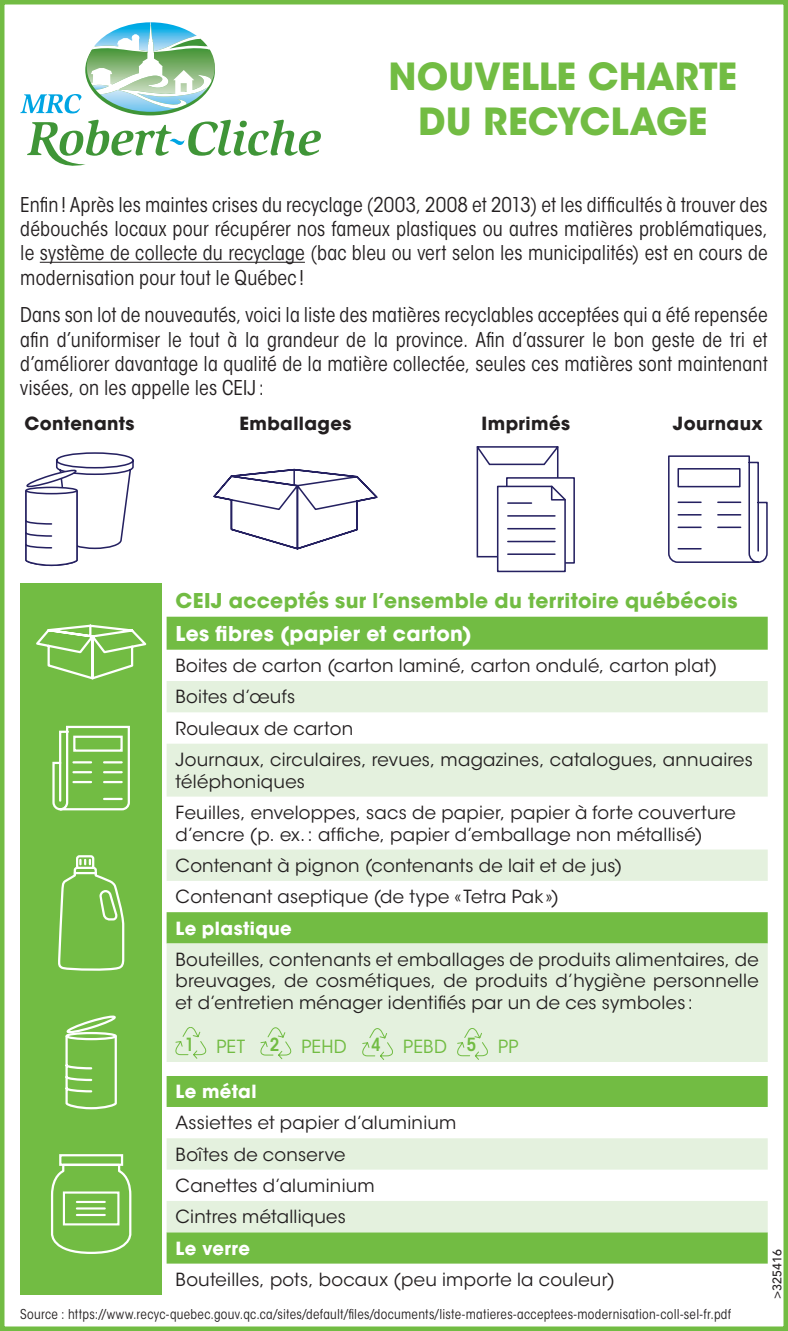
<style>
.page{position:relative;width:788px;height:1331px;background:#fff}
.page>*{position:absolute;margin:0;border:0;box-sizing:border-box;transform-origin:0 0}
.t1{font:700 37.12px/44.6px "ITC Avant Garde Std";color:#72bc43;text-align:center}
.t2{font:condensed 20.25px/24.3px "ITC Avant Garde Std";letter-spacing:.005em;color:#231f20;text-align:justify}
.t3{font:700 20.25px "ITC Avant Garde Std";letter-spacing:.015em;color:#72bc43}
.t4{font:700 20.25px "ITC Avant Garde Std";letter-spacing:.015em;color:#fff}
.t5{font:18px/31.3px "ITC Avant Garde Std";letter-spacing:.015em;color:#231f20}
.t6{font:700 18px "ITC Avant Garde Std";letter-spacing:.02em;color:#231f20}
.t7{font:700 18px "ITC Avant Garde Std";letter-spacing:.025em;color:#fff}
.t8{font:18px "ITC Avant Garde Std";letter-spacing:.015em;color:#72bc43}
.t9{font:600 condensed 18px "ITC Avant Garde Std";color:#72bc43}
.t10{font:condensed 13.5px "ITC Avant Garde Std";letter-spacing:.02em;color:#231f20}
.t11{font:500 12.38px "Avenir LT Std";letter-spacing:.02em;color:#231f20}
</style>
<div class="page">
<hr style="left:40px;top:262px;width:265px;height:1px;background:#231f20">
<svg style="left:25px;top:452px;width:109px;height:114px"></svg>
<div style="left:26px;top:487px;width:51px;height:7px;background:#fff;border-radius:50%"></div>
<div style="left:25px;top:487px;width:53px;height:7px;border:2px solid #252161;border-radius:50%"></div>
<svg style="left:213px;top:469px;width:164px;height:80px"></svg>
<svg style="left:476px;top:446px;width:99px;height:126px"></svg>
<hr style="left:508px;top:541px;width:47px;height:1px;background:#252161">
<hr style="left:508px;top:528px;width:47px;height:1px;background:#252161">
<hr style="left:508px;top:553px;width:47px;height:2px;background:#252161">
<hr style="left:508px;top:515px;width:47px;height:2px;background:#252161">
<hr style="left:508px;top:502px;width:23px;height:2px;background:#252161">
<svg style="left:668px;top:455px;width:99px;height:108px"></svg>
<div style="left:20px;top:584px;width:142px;height:711px;background:#72bc43"></div>
<svg style="left:36px;top:625px;width:110px;height:54px"></svg>
<svg style="left:65px;top:1015px;width:52px;height:94px"></svg>
<svg style="left:59px;top:855px;width:65px;height:115px"></svg>
<svg style="left:52px;top:726px;width:78px;height:84px"></svg>
<svg style="left:51px;top:1162px;width:80px;height:92px"></svg>
<div style="left:63px;top:1191px;width:56px;height:34px;border:2px solid #fff"></div>
<div style="left:59px;top:1154px;width:64px;height:12px;border:2px solid #fff"></div>
<hr style="left:77px;top:1201px;width:28px;height:2px;background:#fff">
<hr style="left:77px;top:1207px;width:28px;height:2px;background:#fff">
<hr style="left:77px;top:1214px;width:28px;height:2px;background:#fff">
<svg style="left:20px;top:94px;width:61px;height:19px"></svg>
<svg style="left:27px;top:120px;width:294px;height:46px"></svg>
<svg style="left:87px;top:22px;width:128px;height:90px"></svg>
<svg style="left:166px;top:617px;width:601px;height:646px;fill:#72bc43"></svg>
<svg style="left:166px;top:681px;width:601px;height:551px;fill:#e4f1de"></svg>
<div style="left:166px;top:1062px;width:601px;height:13px;background:#fff"></div>
<svg style="left:176px;top:1027px;width:30px;height:31px"></svg>
<svg style="left:260px;top:1027px;width:31px;height:32px"></svg>
<svg style="left:362px;top:1028px;width:31px;height:32px"></svg>
<svg style="left:457px;top:1028px;width:30px;height:31px"></svg>
<div style="left:0;top:0;width:788px;height:1331px;border:4px solid #72bc43"></div>
<h1 class="t1" style="left:388px;top:54px;width:350px">NOUVELLE CHARTE<br>DU RECYCLAGE</h1>
<p class="t2" style="left:20px;top:192px;width:749px">Enfin ! Après les maintes crises du recyclage (2003, 2008 et 2013) et les difficultés à trouver des débouchés locaux pour récupérer nos fameux plastiques ou autres matières problématiques, le système de collecte du recyclage (bac bleu ou vert selon les municipalités) est en cours de modernisation pour tout le Québec !</p>
<p class="t2" style="left:20px;top:303px;width:749px">Dans son lot de nouveautés, voici la liste des matières recyclables acceptées qui a été repensée afin d’uniformiser le tout à la grandeur de la province. Afin d’assurer le bon geste de tri et d’améliorer davantage la qualité de la matière collectée, seules ces matières sont maintenant visées, on les appelle les CEIJ :</p>
<p class="t6" style="left:24px;top:412px;width:112px">Contenants</p>
<p class="t6" style="left:239px;top:412px;width:113px">Emballages</p>
<p class="t6" style="left:481px;top:412px;width:90px">Imprimés</p>
<p class="t6" style="left:673px;top:412px;width:91px">Journaux</p>
<p class="t3" style="left:176px;top:587px;width:563px">CEIJ acceptés sur l’ensemble du territoire québécois</p>
<p class="t4" style="left:176px;top:620px;width:298px">Les fibres (papier et carton)</p>
<p class="t5" style="left:176px;top:650px;width:578px">Boites de carton (carton laminé, carton ondulé, carton plat)<br>Boites d’œufs<br>Rouleaux de carton<br>Journaux, circulaires, revues, magazines, catalogues, annuaires</p>
<p class="t5" style="left:176px;top:766px;width:561px">téléphoniques<br>Feuilles, enveloppes, sacs de papier, papier à forte couverture</p>
<p class="t5" style="left:176px;top:818px;width:528px">d’encre (p. ex.: affiche, papier d’emballage non métallisé)<br>Contenant à pignon (contenants de lait et de jus)<br>Contenant aseptique (de type « -Tetra Pak»)</p>
<p class="t7" style="left:175px;top:916px;width:118px">Le plastique</p>
<p class="t5" style="left:175px;top:949px;width:584px;line-height:21.6px;text-align:justify">Bouteilles, contenants et emballages de produits alimentaires, de breuvages, de cosmétiques, de produits d’hygiène personnelle et d’entretien ménager identifiés par un de ces symboles:</p>
<p class="t8" style="left:216px;top:1036px;width:30px">PET</p>
<p class="t8" style="left:301px;top:1036px;width:47px">PEHD</p>
<p class="t8" style="left:403px;top:1036px;width:45px">PEBD</p>
<p class="t8" style="left:498px;top:1036px;width:22px">PP</p>
<p class="t7" style="left:176px;top:1079px;width:82px">Le métal</p>
<p class="t5" style="left:176px;top:1107px;width:282px">Assiettes et papier d’aluminium<br>Boîtes de conserve<br>Canettes d’aluminium<br>Cintres métalliques</p>
<p class="t7" style="left:176px;top:1236px;width:76px">Le verre</p>
<p class="t5" style="left:176px;top:1264px;width:441px">Bouteilles, pots, bocaux (peu importe la couleur)</p>
<p class="t9" style="left:185px;top:1033px;width:11px">1</p>
<p class="t9" style="left:270px;top:1033px;width:11px">2</p>
<p class="t9" style="left:371px;top:1033px;width:11px">4</p>
<p class="t9" style="left:466px;top:1033px;width:11px">5</p>
<p class="t10" style="left:20px;top:1305px;width:712px">Source : https://www.recyc-quebec.gouv.qc.ca/sites/default/files/documents/liste-matieres-acceptees-modernisation-coll-sel-fr.pdf</p>
<p class="t11" style="left:770px;top:1299px;width:51px;rotate:-90deg">&gt;325416</p>
</div>
